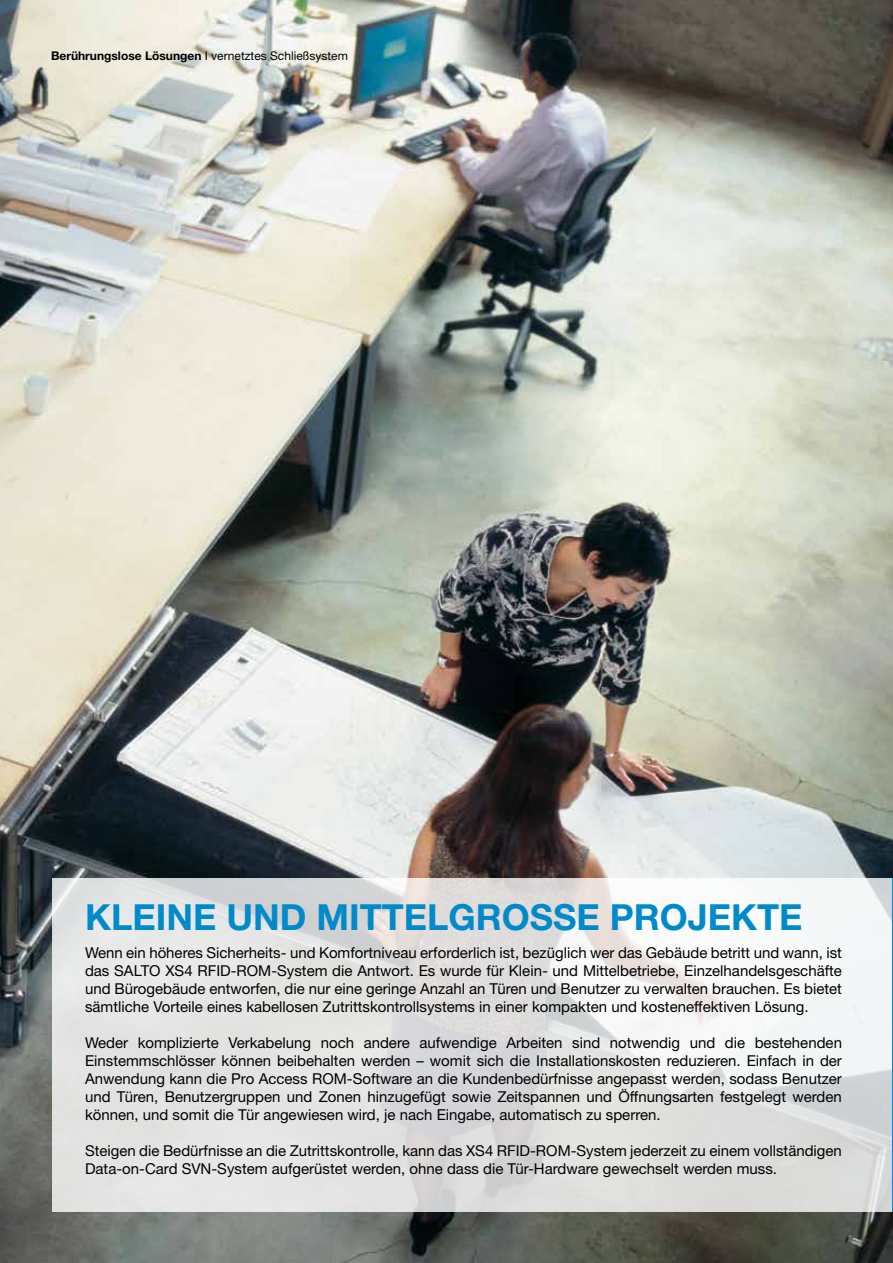
<style>
.page{position:relative;width:893px;height:1263px;background:#fff}
.page>*{position:absolute;margin:0;border:0;box-sizing:border-box;transform-origin:0 0}
.t1{font:700 36px "Helvetica Neue LT Std";color:#008ac9}
.t2{font:15px/18px "Helvetica Neue LT Std";color:#000;text-align:justify}
.t3{font:12px "Helvetica Neue LT Std";color:#000}
.s1{font-weight:700}
</style>
<div class="page">
<img style="left:0;top:0;width:893px;height:1263px">
<svg style="left:52px;top:879px;width:840px;height:333px;fill:#e3e3e1"></svg>
<hr style="left:892px;top:879px;width:1px;height:333px;background:#008bd0">
<p class="t3" style="left:51px;top:48px;width:298px"><span class="s1">Berührungslose Lösungen</span> I vernetztes Schließsystem</p>
<h1 class="t1" style="left:85px;top:895px;width:719px">KLEINE UND MITTELGROSSE PROJEKTE</h1>
<p class="t2" style="left:85px;top:944px;width:758px">Wenn ein höheres Sicherheits- und Komfortniveau erforderlich ist, bezüglich wer das Gebäude betritt und wann, ist das SALTO XS4 RFID-ROM-System die Antwort. Es wurde für Klein- und Mittelbetriebe, Einzelhandelsgeschäfte und Bürogebäude entworfen, die nur eine geringe Anzahl an Türen und Benutzer zu verwalten brauchen. Es bietet sämtliche Vorteile eines kabellosen Zutrittskontrollsystems in einer kompakten und kosteneffektiven Lösung.</p>
<p class="t2" style="left:85px;top:1034px;width:758px">Weder komplizierte Verkabelung noch andere aufwendige Arbeiten sind notwendig und die bestehenden Einstemmschlösser können beibehalten werden – womit sich die Installationskosten reduzieren. Einfach in der Anwendung kann die Pro Access ROM-Software an die Kundenbedürfnisse angepasst werden, sodass Benutzer und Türen, Benutzergruppen und Zonen hinzugefügt sowie Zeitspannen und Öffnungsarten festgelegt werden können, und somit die Tür angewiesen wird, je nach Eingabe, automatisch zu sperren.</p>
<p class="t2" style="left:85px;top:1142px;width:758px">Steigen die Bedürfnisse an die Zutrittskontrolle, kann das XS4 RFID-ROM-System jederzeit zu einem vollständigen<br>Data-on-Card SVN-System aufgerüstet werden, ohne dass die Tür-Hardware gewechselt werden muss.</p>
</div>
